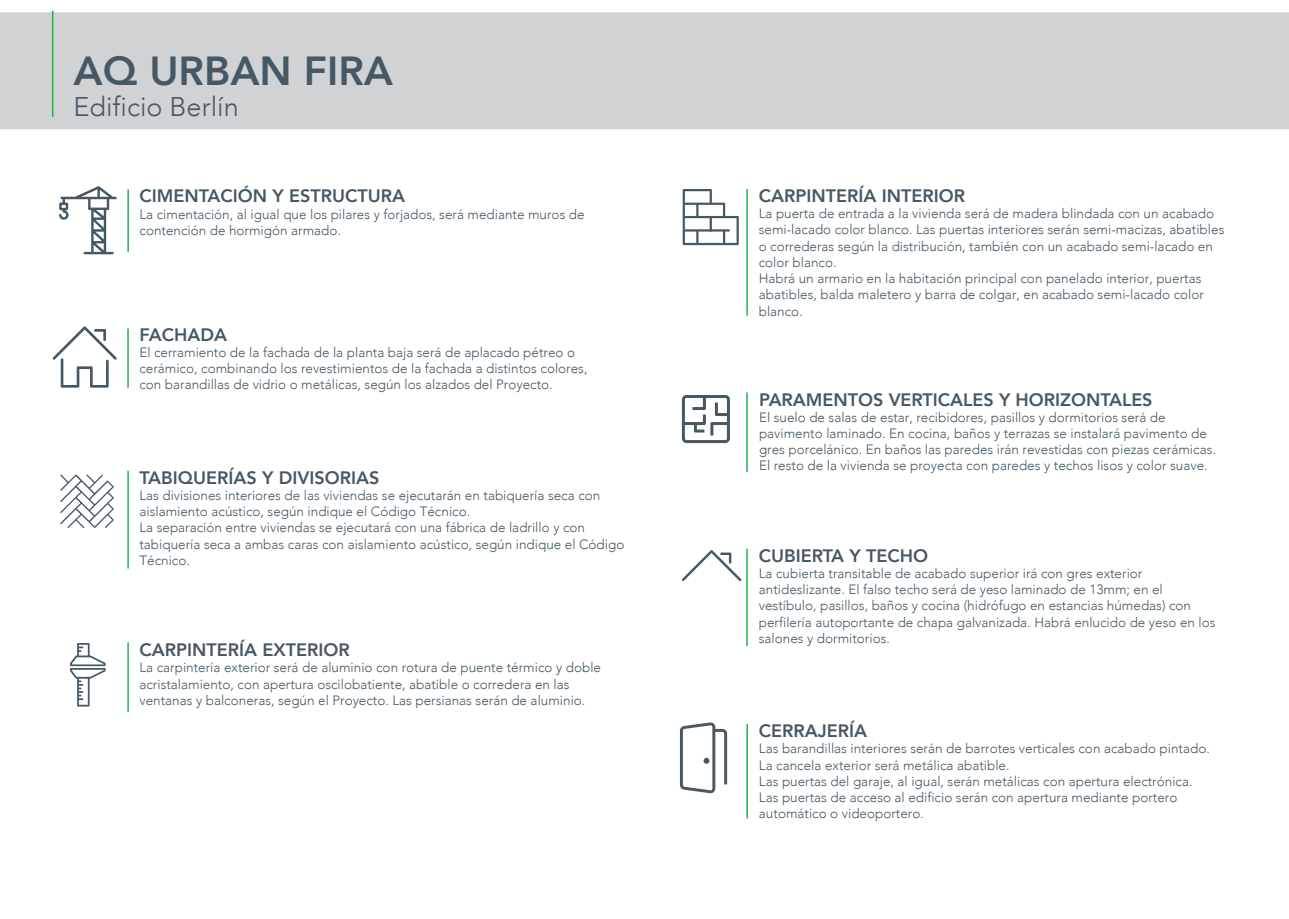
<style>
.page{position:relative;width:1289px;height:919px;background:#fff}
.page>*{position:absolute;margin:0;border:0;box-sizing:border-box;transform-origin:0 0}
.t1{font:800 40.5px "Avenir";color:#475865}
.t2{font:300 27px "Avenir";color:#475865}
.t3{font:800 18px "Avenir";color:#475865}
.t4{font:300 13.5px/16.2px "Avenir";color:#475865}
</style>
<div class="page">
<hr style="left:127px;top:189px;width:2px;height:63px;background:#22b24e">
<svg style="left:59px;top:186px;width:58px;height:68px"></svg>
<hr style="left:127px;top:642px;width:2px;height:70px;background:#22b24e">
<svg style="left:70px;top:643px;width:36px;height:63px"></svg>
<hr style="left:746px;top:189px;width:2px;height:126px;background:#22b24e">
<svg style="left:682px;top:189px;width:56px;height:56px"></svg>
<hr style="left:746px;top:392px;width:1px;height:80px;background:#22b24e">
<svg style="left:682px;top:395px;width:48px;height:48px"></svg>
<hr style="left:127px;top:470px;width:2px;height:98px;background:#22b24e">
<svg style="left:60px;top:474px;width:54px;height:54px"></svg>
<hr style="left:127px;top:328px;width:2px;height:59px;background:#22b24e">
<svg style="left:53px;top:326px;width:64px;height:61px"></svg>
<hr style="left:746px;top:548px;width:1px;height:98px;background:#22b24e">
<svg style="left:681px;top:550px;width:60px;height:31px"></svg>
<hr style="left:746px;top:724px;width:2px;height:94px;background:#22b24e">
<svg style="left:680px;top:722px;width:47px;height:71px"></svg>
<div style="left:0;top:12px;width:1288px;height:117px;background:#d1d2d4"></div>
<hr style="left:52px;top:11px;width:1px;height:106px;background:#22b24e">
<h1 class="t1" style="left:74px;top:39px;width:321px">AQ URBAN FIRA</h1>
<h2 class="t2" style="left:74px;top:91px;width:167px">Edificio Berlín</h2>
<h3 class="t3" style="left:139px;top:182px;width:267px">CIMENTACIÓN Y ESTRUCTURA</h3>
<p class="t4" style="left:139px;top:206px;width:446px">La cimentación, al igual que los pilares y forjados, será mediante muros de contención de hormigón armado.</p>
<h3 class="t3" style="left:139px;top:320px;width:89px">FACHADA</h3>
<p class="t4" style="left:139px;top:344px;width:449px">El cerramiento de la fachada de la planta baja será de aplacado pétreo o cerámico, combinando los revestimientos de la fachada a distintos colores, con barandillas de vidrio o metálicas, según los alzados del Proyecto.</p>
<h3 class="t3" style="left:139px;top:463px;width:242px">TABIQUERÍAS Y DIVISORIAS</h3>
<p class="t4" style="left:139px;top:487px;width:486px">Las divisiones interiores de las viviendas se ejecutarán en tabiquería seca con aislamiento acústico, según indique el Código Técnico.<br>La separación entre viviendas se ejecutará con una fábrica de ladrillo y con tabiquería seca a ambas caras con aislamiento acústico, según indique el Código Técnico.</p>
<h3 class="t3" style="left:139px;top:635px;width:212px">CARPINTERÍA EXTERIOR</h3>
<p class="t4" style="left:139px;top:659px;width:463px">La carpintería exterior será de aluminio con rotura de puente térmico y doble acristalamiento, con apertura oscilobatiente, abatible o corredera en las ventanas y balconeras, según el Proyecto. Las persianas serán de aluminio.</p>
<h3 class="t3" style="left:758px;top:182px;width:208px">CARPINTERÍA INTERIOR</h3>
<p class="t4" style="left:758px;top:205px;width:467px">La puerta de entrada a la vivienda será de madera blindada con un acabado semi-lacado color blanco. Las puertas interiores serán semi-macizas, abatibles o correderas según la distribución, también con un acabado semi-lacado en color blanco.<br>Habrá un armario en la habitación principal con panelado interior, puertas abatibles, balda maletero y barra de colgar, en acabado semi-lacado color blanco.</p>
<h3 class="t3" style="left:759px;top:385px;width:395px">PARAMENTOS VERTICALES Y HORIZONTALES</h3>
<p class="t4" style="left:759px;top:409px;width:458px">El suelo de salas de estar, recibidores, pasillos y dormitorios será de pavimento laminado. En cocina, baños y terrazas se instalará pavimento de gres porcelánico. En baños las paredes irán revestidas con piezas cerámicas.<br>El resto de la vivienda se proyecta con paredes y techos lisos y color suave.</p>
<h3 class="t3" style="left:758px;top:541px;width:171px">CUBIERTA Y TECHO</h3>
<p class="t4" style="left:758px;top:565px;width:458px">La cubierta transitable de acabado superior irá con gres exterior antideslizante. El falso techo será de yeso laminado de 13mm; en el vestíbulo, pasillos, baños y cocina (hidrófugo en estancias húmedas) con perfilería autoportante de chapa galvanizada. Habrá enlucido de yeso en los salones y dormitorios.</p>
<h3 class="t3" style="left:759px;top:717px;width:110px">CERRAJERÍA</h3>
<p class="t4" style="left:759px;top:740px;width:452px">Las barandillas interiores serán de barrotes verticales con acabado pintado.<br>La cancela exterior será metálica abatible.<br>Las puertas del garaje, al igual, serán metálicas con apertura electrónica.<br>Las puertas de acceso al edificio serán con apertura mediante portero automático o videoportero.</p>
</div>
